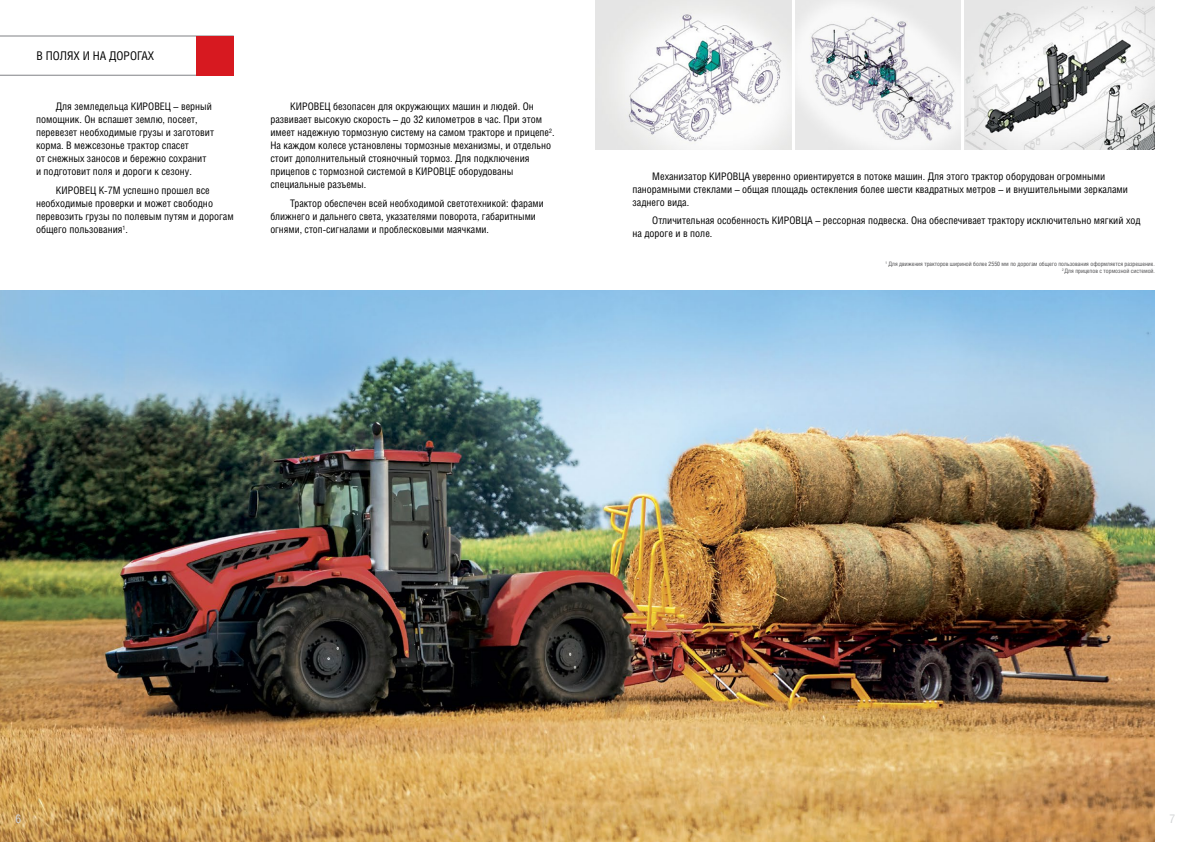
<style>
.page{position:relative;width:1191px;height:842px;background:#fff}
.page>*{position:absolute;margin:0;border:0;box-sizing:border-box;transform-origin:0 0}
.t1{font:12px "Helios Cond";color:#000}
.t2{font:12px "Helios Cond";color:#d1d3d4}
.t3{font:10.4px/13px "Helios Cond";color:#000}
.t4{font:6px/7.2px "Helios Cond";color:#4d4d4f;text-align:right}
</style>
<div class="page">
<img style="left:0;top:290px;width:1154px;height:552px">
<img style="left:595px;top:0;width:196px;height:149px">
<img style="left:964px;top:0;width:191px;height:149px">
<img style="left:795px;top:0;width:165px;height:149px">
<svg style="left:0;top:36px;width:197px;height:39px"></svg>
<div style="left:197px;top:36px;width:37px;height:39px;background:#d71920"></div>
<p class="t1" style="left:36px;top:48px;width:119px">В ПОЛЯХ И НА ДОРОГАХ</p>
<p class="t3" style="left:36px;top:100px;width:179px;text-indent:20px">Для земледельца КИРОВЕЦ – верный помощник. Он вспашет землю, посеет, перевезет необходимые грузы и заготовит корма. В межсезонье трактор спасет<br>от снежных заносов и бережно сохранит и подготовит поля и дороги к сезону.</p>
<p class="t3" style="left:36px;top:184px;width:199px;text-indent:20px">КИРОВЕЦ К-7М успешно прошел все необходимые проверки и может свободно перевозить грузы по полевым путям и дорогам общего пользования<sup>1</sup>.</p>
<p class="t3" style="left:270px;top:100px;width:286px;text-indent:20px">КИРОВЕЦ безопасен для окружающих машин и людей. Он развивает высокую скорость – до 32 километров в час. При этом имеет надежную тормозную систему на самом тракторе и прицепе<sup>2</sup>.<br>На каждом колесе установлены тормозные механизмы, и отдельно стоит дополнительный стояночный тормоз. Для подключения прицепов с тормозной системой в КИРОВЦЕ оборудованы специальные разъемы.</p>
<p class="t3" style="left:270px;top:197px;width:275px;text-indent:20px">Трактор обеспечен всей необходимой светотехникой: фарами ближнего и дальнего света, указателями поворота, габаритными огнями, стоп-сигналами и проблесковыми маячками.</p>
<p class="t3" style="left:632px;top:169px;width:497px;text-indent:20px">Механизатор КИРОВЦА уверенно ориентируется в потоке машин. Для этого трактор оборудован огромными панорамными стеклами – общая площадь остекления более шести квадратных метров – и внушительными зеркалами заднего вида.</p>
<p class="t3" style="left:632px;top:214px;width:510px;text-indent:20px">Отличительная особенность КИРОВЦА – рессорная подвеска. Она обеспечивает трактору исключительно мягкий ход на дороге и в поле.</p>
<p class="t4" style="left:885px;top:260px;width:271px"><sup>1</sup> Для движения тракторов шириной более 2550 мм по дорогам общего пользования оформляется разрешение.<br><sup>2</sup> Для прицепов с тормозной системой.</p>
<p class="t2" style="left:16px;top:812px;width:7px">6</p>
<p class="t2" style="left:1169px;top:812px;width:7px">7</p>
</div>
